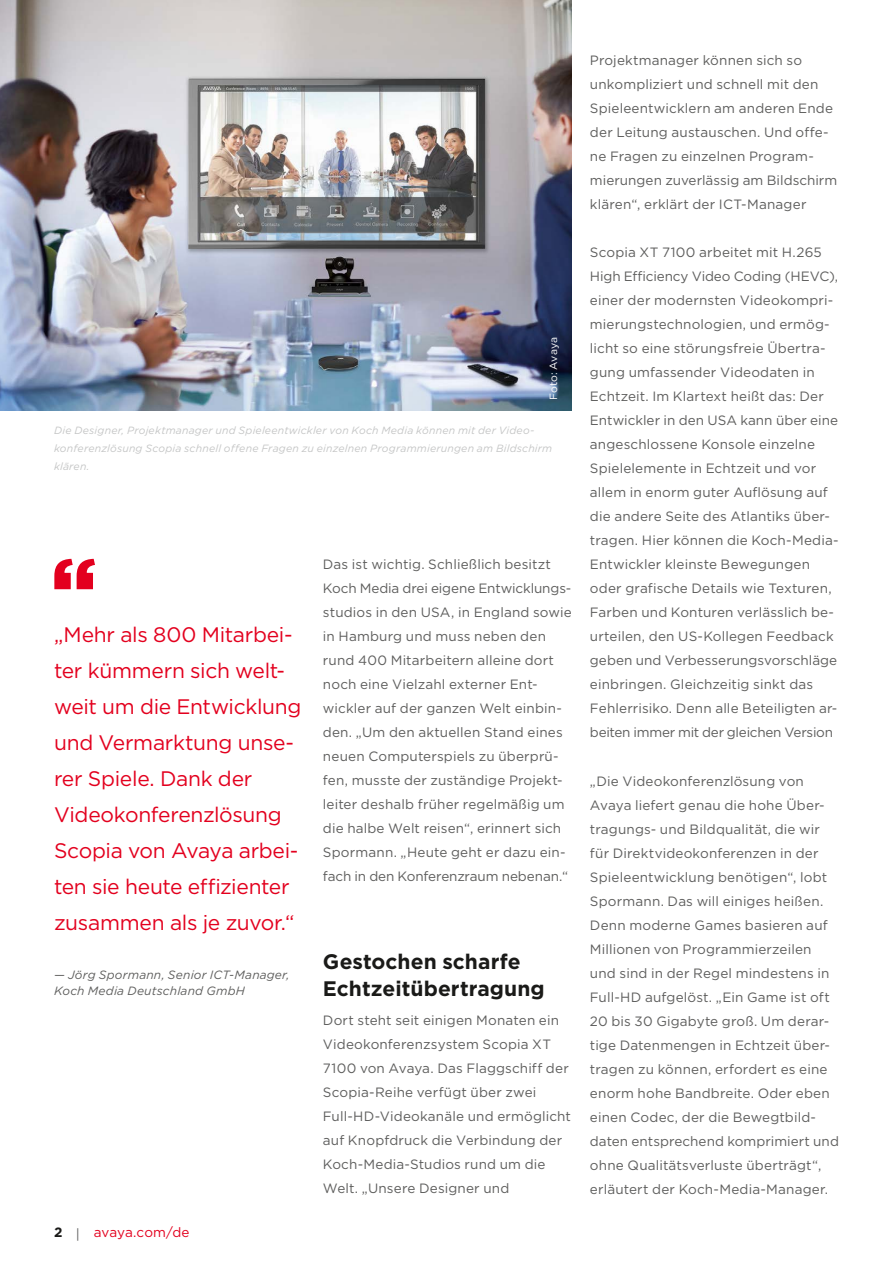
<style>
.page{position:relative;width:893px;height:1263px;background:#fff}
.page>*{position:absolute;margin:0;border:0;box-sizing:border-box;transform-origin:0 0}
.t1{font:900 84px "Gotham";color:#e3001e}
.t2{font:21px/36px "Gotham";letter-spacing:-.015em;color:#e3001e}
.t3{font:700 21px/27px "Gotham";color:#1a1a18}
.t4{font:13.5px/24px "Gotham";letter-spacing:.01em;color:#5e5e5d}
.t5{font:13.5px "Gotham";color:#e3001e}
.t6{font:italic 12px/16.5px "Gotham";letter-spacing:.015em;color:#5e5e5d}
.t7{font:italic 10.5px/18px "Gotham";letter-spacing:.02em;color:#c5c6c6}
.t8{font:10.5px "Gotham";letter-spacing:.01em;color:#fff}
.s1{font-weight:700;color:#1a1a18}
.s2{color:#5e5e5d}
</style>
<div class="page">
<img style="left:0;top:0;width:572px;height:410px">
<p class="t8" style="left:548px;top:400px;width:65px;rotate:-90deg">Foto: Avaya</p>
<p class="t7" style="left:54px;top:421px;width:500px">Die Designer, Projektmanager und Spieleentwickler von Koch Media können mit der Video&shy;konferenzlösung Scopia schnell offene Fragen zu einzelnen Programmierungen am Bildschirm klären.</p>
<h1 class="t1" style="left:51px;top:540px;width:47px">“</h1>
<p class="t4" style="left:323px;top:552px;width:250px">Das ist wichtig. Schließlich besitzt Koch Media drei eigene Entwicklungs&shy;studios in den USA, in England sowie in Hamburg und muss neben den rund 400 Mitarbeitern alleine dort noch eine Vielzahl externer Ent&shy;wickler auf der ganzen Welt einbin&shy;den. „Um den aktuellen Stand eines neuen Computerspiels zu überprü&shy;fen, musste der zuständige Projekt&shy;leiter deshalb früher regelmäßig um die halbe Welt reisen“, erinnert sich Spormann. „Heute geht er dazu ein&shy;fach in den Konferenzraum nebenan.“</p>
<h2 class="t2" style="left:54px;top:616px;width:249px">„Mehr als 800 Mitarbei&shy;ter kümmern sich welt&shy;weit um die Entwicklung und Vermarktung unse&shy;rer Spiele. Dank der<br>Videokonferenzlösung<br>Scopia von Avaya arbei&shy;ten sie heute effizienter zusammen als je zuvor.“</h2>
<p class="t6" style="left:54px;top:966px;width:237px">— Jörg Spormann, Senior ICT-Manager,<br>Koch Media Deutschland GmbH</p>
<h2 class="t3" style="left:323px;top:947px;width:223px">Gestochen scharfe<br>Echtzeitübertragung</h2>
<p class="t4" style="left:323px;top:1008px;width:250px">Dort steht seit einigen Monaten ein Videokonferenzsystem Scopia XT 7100 von Avaya. Das Flaggschiff der Scopia-Reihe verfügt über zwei Full-HD-Videokanäle und ermöglicht auf Knopfdruck die Verbindung der Koch-Media-Studios rund um die Welt. „Unsere Designer und</p>
<p class="t5" style="left:54px;top:1225px;width:137px"><span class="s1">2</span> <span class="s2">|</span> avaya.com/de</p>
<p class="t4" style="left:590px;top:48px;width:249px">Projektmanager können sich so unkompliziert und schnell mit den Spieleentwicklern am anderen Ende der Leitung austauschen. Und offe&shy;ne Fragen zu einzelnen Program&shy;mierungen zuverlässig am Bildschirm klären“, erklärt der ICT-Manager</p>
<p class="t4" style="left:590px;top:240px;width:250px">Scopia XT 7100 arbeitet mit H.265<br>High Efficiency Video Coding (HEVC), einer der modernsten Videokompri&shy;mierungstechnologien, und ermög&shy;licht so eine störungsfreie Übertra&shy;gung umfassender Videodaten in Echtzeit. Im Klartext heißt das: Der Entwickler in den USA kann über eine angeschlossene Konsole einzelne Spielelemente in Echtzeit und vor allem in enorm guter Auflösung auf die andere Seite des Atlantiks über&shy;tragen. Hier können die Koch-Media-Entwickler kleinste Bewegungen oder grafische Details wie Texturen, Farben und Konturen verlässlich be&shy;urteilen, den US-Kollegen Feedback geben und Verbesserungsvorschläge einbringen. Gleichzeitig sinkt das Fehlerrisiko. Denn alle Beteiligten ar&shy;beiten immer mit der gleichen Version</p>
<p class="t4" style="left:590px;top:768px;width:250px">„Die Videokonferenzlösung von Avaya liefert genau die hohe Über&shy;tragungs- und Bildqualität, die wir für Direktvideokonferenzen in der Spieleentwicklung benötigen“, lobt Spormann. Das will einiges heißen.<br>Denn moderne Games basieren auf Millionen von Programmierzeilen und sind in der Regel mindestens in Full-HD aufgelöst. „Ein Game ist oft 20 bis 30 Gigabyte groß. Um derar&shy;tige Datenmengen in Echtzeit über&shy;tragen zu können, erfordert es eine enorm hohe Bandbreite. Oder eben einen Codec, der die Bewegtbild&shy;daten entsprechend komprimiert und ohne Qualitätsverluste überträgt“, erläutert der Koch-Media-Manager.</p>
</div>
